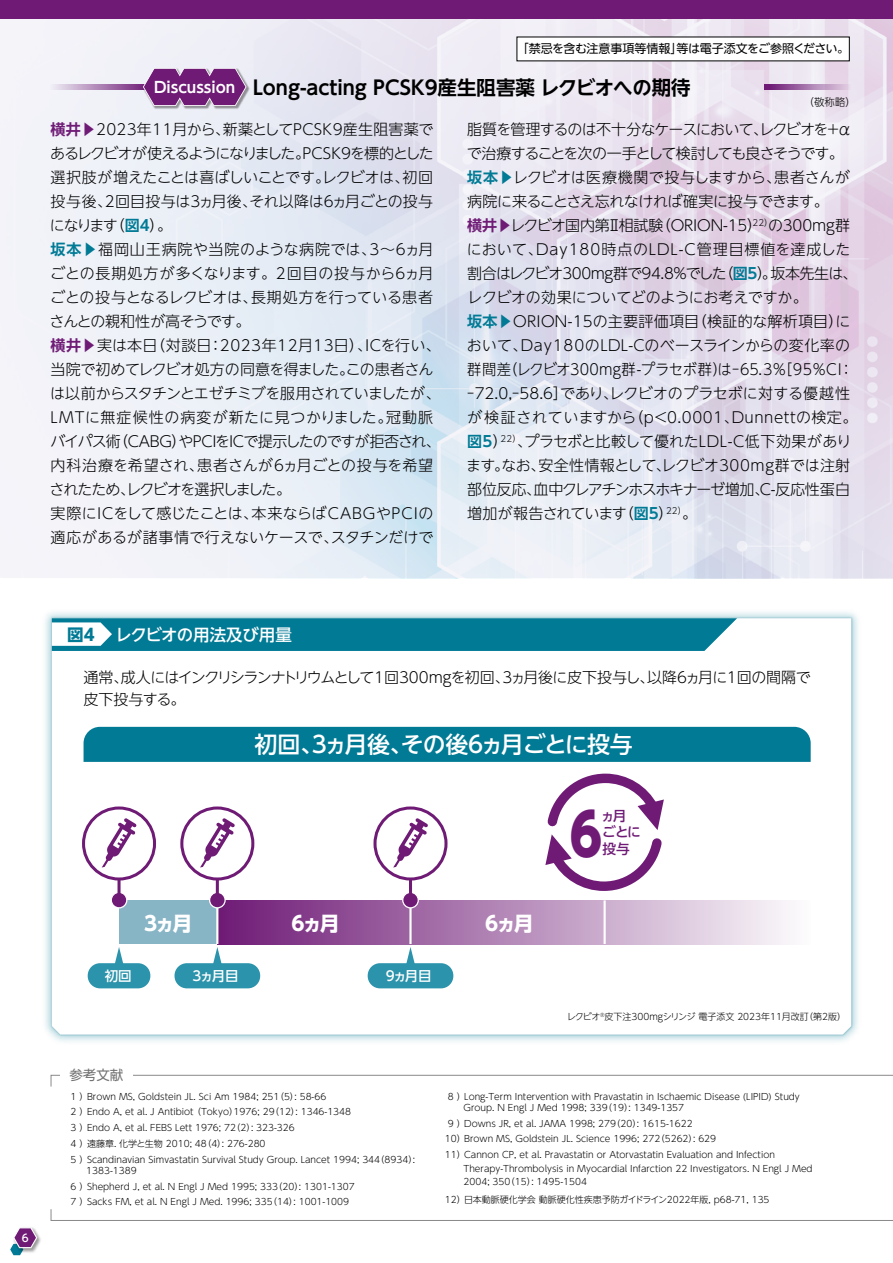
<style>
.page{position:relative;width:893px;height:1263px;background:#fff}
.page>*{position:absolute;margin:0;border:0;box-sizing:border-box;transform-origin:0 0}
.t1{font:800 57.9px "UD Shin Go NT Pr 6 N";color:#6f1b76;scale:.85 1}
.t2{font:500 22.95px "UD Shin Go NT Pr 6 N";letter-spacing:-.04em;color:#fff}
.t3{font:700 19.95px "UD Shin Go NT Pr 6 N";letter-spacing:-.11em;color:#fff}
.t4{font:700 19.5px "UD Shin Go NT Pr 6 N De";color:#000}
.t5{font:500 16.5px "UD Shin Go NT Pr 6 N";letter-spacing:-.015em;color:#fff}
.t6{font:700 16.5px "UD Shin Go NT Pr 6 N";color:#007a95}
.t7{font:300 15px/24px "UD Shin Go NT Pr 6 N";letter-spacing:-.015em;color:#000}
.t8{font:300 15px/22.5px "UD Shin Go NT Pr 6 N";letter-spacing:-.035em;color:#000}
.t9{font:500 13.65px/17px "UD Shin Go NT Pr 6 N";letter-spacing:-.085em;color:#6f1b76}
.t10{font:500 13.5px "UD Shin Go NT Pr 6 N";letter-spacing:-.12em;color:#fff}
.t11{font:13.5px "UD Shin Go NT Pr 6 N";color:#727171}
.t12{font:12px "UD Shin Go NT Pr 6 N";letter-spacing:-.015em;color:#000}
.t13{font:300 10.5px "UD Shin Go NT Pr 6 N";color:#000}
.t14{font:500 10.5px "UD Shin Go NT Pr 6 N";color:#fff}
.t15{font:300 9px/15.8px "UD Shin Go NT Pr 6 N";color:#000}
.s1{font-size:15.15px;color:#fff}
.s2{font-family:"UD Shin Go NT Pr 6 N De";font-weight:700;color:#6f1b76}
.s3{font-family:"UD Shin Go NT Pr 6 N De";font-weight:700;color:#007a95}
</style>
<div class="page">
<svg style="left:51px;top:1075px;width:842px;height:12px"></svg>
<svg style="left:51px;top:1209px;width:842px;height:12px"></svg>
<div style="left:60px;top:1069px;width:73px;height:12px;background:#fff"></div>
<img style="left:0;top:19px;width:893px;height:559px">
<svg style="left:51px;top:85px;width:91px;height:4px"></svg>
<svg style="left:765px;top:85px;width:85px;height:4px"></svg>
<img style="left:142px;top:67px;width:108px;height:42px">
<svg style="left:143px;top:68px;width:103px;height:38px;background:#84408b"></svg>
<img style="left:45px;top:612px;width:813px;height:430px">
<img style="left:49px;top:615px;width:805px;height:423px">
<svg style="left:52px;top:618px;width:799px;height:416px"></svg>
<svg style="left:52px;top:618px;width:685px;height:33px;background:#16859e"></svg>
<div style="left:0;top:0;width:893px;height:19px;background:#6f1b76"></div>
<div style="left:84px;top:727px;width:727px;height:35px;background:#007a95"></div>
<div style="left:217px;top:900px;width:594px;height:44px;background:linear-gradient(to right,#6e1a75,#fdfdfd)"></div>
<div style="left:119px;top:900px;width:98px;height:44px;background:#87b5c5"></div>
<hr style="left:216px;top:900px;width:2px;height:44px;background:#fff">
<hr style="left:409px;top:900px;width:3px;height:44px;background:#fff">
<hr style="left:604px;top:900px;width:2px;height:44px;background:#fff">
<svg style="left:111px;top:892px;width:16px;height:16px"></svg>
<hr style="left:118px;top:859px;width:3px;height:41px;background:#6f1b76">
<div style="left:84px;top:808px;width:71px;height:71px;background:#fff;border-radius:50%"></div>
<div style="left:82px;top:806px;width:74px;height:74px;border:3px solid #6f1b76;border-radius:50%"></div>
<svg style="left:102px;top:818px;width:35px;height:49px"></svg>
<svg style="left:209px;top:892px;width:17px;height:16px"></svg>
<hr style="left:216px;top:859px;width:3px;height:41px;background:#6f1b76">
<div style="left:182px;top:808px;width:71px;height:71px;background:#fff;border-radius:50%"></div>
<div style="left:180px;top:806px;width:74px;height:74px;border:3px solid #6f1b76;border-radius:50%"></div>
<svg style="left:200px;top:818px;width:35px;height:49px"></svg>
<svg style="left:402px;top:892px;width:17px;height:16px"></svg>
<hr style="left:409px;top:859px;width:3px;height:41px;background:#6f1b76">
<div style="left:375px;top:808px;width:71px;height:71px;background:#fff;border-radius:50%"></div>
<div style="left:373px;top:806px;width:74px;height:74px;border:3px solid #6f1b76;border-radius:50%"></div>
<svg style="left:393px;top:818px;width:35px;height:49px"></svg>
<svg style="left:541px;top:769px;width:127px;height:127px"></svg>
<div style="left:88px;top:963px;width:62px;height:25px;background:#2b93ab;border-radius:12px"></div>
<svg style="left:113px;top:947px;width:12px;height:17px"></svg>
<div style="left:175px;top:963px;width:85px;height:25px;background:#2b93ab;border-radius:12px"></div>
<svg style="left:212px;top:947px;width:11px;height:17px"></svg>
<div style="left:368px;top:963px;width:85px;height:25px;background:#2b93ab;border-radius:12px"></div>
<svg style="left:405px;top:947px;width:11px;height:17px"></svg>
<div style="left:517px;top:37px;width:332px;height:24px;background:#fff"></div>
<img style="left:37px;top:1232px;width:4px;height:15px">
<svg style="left:10px;top:1227px;width:27px;height:28px"></svg>
<p class="t12" style="left:517px;top:39px;width:334px">「禁忌を含む注意事項等情報」等は電子添文をご参照ください。</p>
<h3 class="t4" style="left:154px;top:72px;width:538px"><span class="s1">Discussion</span> Long-acting PCSK9産生阻害薬 レクビオへの期待</h3>
<p class="t13" style="left:803px;top:93px;width:54px">（敬称略）</p>
<p class="t7" style="left:50px;top:117px;width:393px"><span class="s2">横井▶</span>2023年11月から、新薬としてPCSK9産生阻害薬であるレクビオが使えるようになりました。PCSK9を標的とした選択肢が増えたことは喜ばしいことです。レクビオは、初回投与後、2回目投与は3ヵ月後、それ以降は6ヵ月ごとの投与になります（<span class="s3">図4</span>）。<br><span class="s3">坂本▶</span>福岡山王病院や当院のような病院では、3～6ヵ月ごとの長期処方が多くなります。2回目の投与から6ヵ月ごとの投与となるレクビオは、長期処方を行っている患者さんとの親和性が高そうです。<br><span class="s2">横井▶</span>実は本日（対談日：2023年12月13日）、ICを行い、当院で初めてレクビオ処方の同意を得ました。この患者さんは以前からスタチンとエゼチミブを服用されていましたが、<br>LMTに無症候性の病変が新たに見つかりました。冠動脈バイパス術（CABG）やPCIをICで提示したのですが拒否され、内科治療を希望され、患者さんが6ヵ月ごとの投与を希望されたため、レクビオを選択しました。<br>実際にICをして感じたことは、本来ならばCABGやPCIの適応があるが諸事情で行えないケースで、スタチンだけで</p>
<p class="t7" style="left:466px;top:117px;width:393px">脂質を管理するのは不十分なケースにおいて、レクビオを+αで治療することを次の一手として検討しても良さそうです。<span class="s3">坂本▶</span>レクビオは医療機関で投与しますから、患者さんが病院に来ることさえ忘れなければ確実に投与できます。<br><span class="s2">横井▶</span>レクビオ国内第Ⅱ相試験（ORION-15）<sup>22）</sup>の300mg群において、Day180時点のLDL-C管理目標値を達成した割合はレクビオ300mg群で94.8%でした（<span class="s3">図5</span>）。坂本先生は、レクビオの効果についてどのようにお考えですか。<br><span class="s3">坂本▶</span>ORION-15の主要評価項目（検証的な解析項目）において、Day180のLDL-Cのベースラインからの変化率の群間差（レクビオ300mg群-プラセボ群）は-65.3%［95％CI：-72.0,-58.6］であり、レクビオのプラセボに対する優越性が検証されていますから（p＜0.0001、Dunnettの検定。<span class="s3">図5</span>）<sup>22）</sup>、プラセボと比較して優れたLDL-C低下効果があります。なお、安全性情報として、レクビオ300mg群では注射部位反応、血中クレアチンホスホキナーゼ増加、C-反応性蛋白増加が報告されています（<span class="s3">図5</span>）<sup>22）</sup>。</p>
<p class="t14" style="left:22px;top:1229px;width:8px">6</p>
<p class="t6" style="left:67px;top:621px;width:29px">図4</p>
<p class="t5" style="left:115px;top:622px;width:178px">レクビオの用法及び用量</p>
<p class="t8" style="left:83px;top:665px;width:729px">通常、成人にはインクリシランナトリウムとして1回300mgを初回、3ヵ月後に皮下投与し、以降6ヵ月に1回の間隔で皮下投与する。</p>
<h2 class="t2" style="left:255px;top:725px;width:380px">初回、3ヵ月後、その後6ヵ月ごとに投与</h2>
<h3 class="t3" style="left:144px;top:907px;width:50px">3ヵ月</h3>
<h3 class="t3" style="left:291px;top:907px;width:50px">6ヵ月</h3>
<h3 class="t3" style="left:485px;top:907px;width:50px">6ヵ月</h3>
<p class="t10" style="left:105px;top:965px;width:28px">初回</p>
<p class="t10" style="left:193px;top:965px;width:47px">3ヵ月目</p>
<p class="t10" style="left:386px;top:965px;width:47px">9ヵ月目</p>
<h1 class="t1" style="left:570px;top:787px;width:40px">6</h1>
<p class="t9" style="left:601px;top:806px;width:42px">ヵ月ごとに</p>
<p class="t9" style="left:602px;top:840px;width:29px">投与</p>
<p class="t15" style="left:567px;top:1008px;width:281px">レクビオ<sup>®</sup>皮下注300mgシリンジ 電子添文 2023年11月改訂（第2版）</p>
<p class="t11" style="left:69px;top:1064px;width:56px">参考文献</p>
<p class="t15" style="left:71px;top:1088px;width:348px">1 ）Brown MS, Goldstein JL. Sci Am 1984; 251（5）: 58-66<br>2 ）Endo A, et al. J Antibiot （Tokyo）1976; 29（12）: 1346-1348<br>3 ）Endo A, et al. FEBS Lett 1976; 72（2）: 323-326<br>4 ）遠藤章. 化学と生物 2010; 48（4）: 276-280<br>5 ）Scandinavian Simvastatin Survival Study Group. Lancet 1994; 344（8934）:</p>
<p class="t15" style="left:71px;top:1162px;width:286px;text-indent:16px">1383-1389<br>6 ）Shepherd J, et al. N Engl J Med 1995; 333（20）: 1301-1307<br>7 ）Sacks FM, et al. N Engl J Med. 1996; 335（14）: 1001-1009</p>
<p class="t15" style="left:464px;top:1090px;width:338px;line-height:11.2px;text-indent:-16px">8 ）Long-Term Intervention with Pravastatin in Ischaemic Disease (LIPID) Study<br>Group. N Engl J Med 1998; 339（19）: 1349-1357</p>
<p class="t15" style="left:445px;top:1115px;width:332px;text-indent:3px">9 ）Downs JR, et al. JAMA 1998; 279（20）: 1615-1622<br>10）Brown MS, Goldstein JL. Science 1996; 272（5262）: 629<br>11）Cannon CP, et al. Pravastatin or Atorvastatin Evaluation and Infection</p>
<p class="t15" style="left:464px;top:1161px;width:351px;line-height:13.5px">Therapy-Thrombolysis in Myocardial Infarction 22 Investigators. N Engl J Med<br>2004; 350（15）: 1495-1504</p>
<p class="t15" style="left:445px;top:1191px;width:326px">12）日本動脈硬化学会 動脈硬化性疾患予防ガイドライン2022年版, p68-71, 135</p>
</div>
